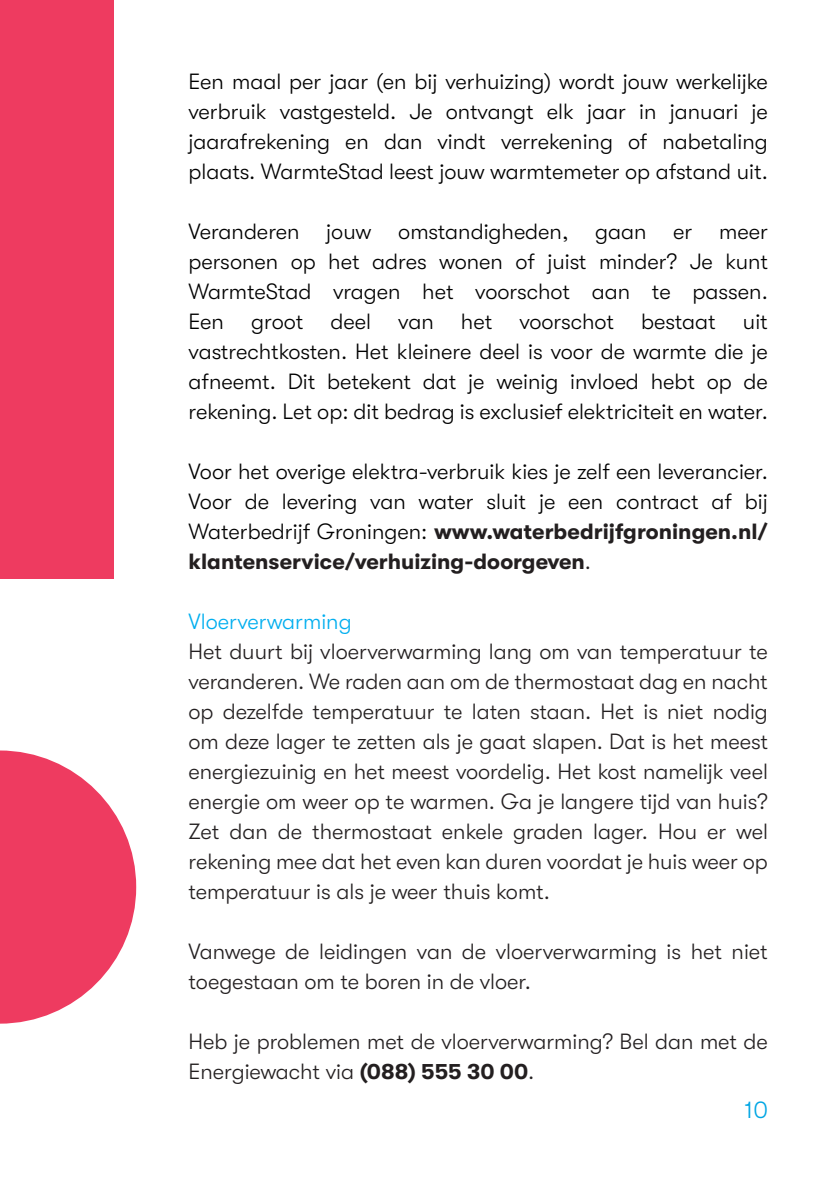
<style>
.page{position:relative;width:840px;height:1191px;background:#fff}
.page>*{position:absolute;margin:0;border:0;box-sizing:border-box;transform-origin:0 0}
.t1{font:300 24px "GT Walsheim";color:#00a6e4}
.t2{font:300 22px/30px "GT Walsheim";color:#000;text-align:justify}
.t3{font:300 22px/30px "GT Walsheim";color:#231f20}
.t4{font:300 22px "GT Walsheim";color:#00aeef}
.s1{font-weight:700;color:#231f20}
.s2{color:#231f20}
.s3{font-weight:700}
</style>
<div class="page">
<div style="left:0;top:0;width:113px;height:578px;background:#ee3b60"></div>
<svg style="left:0;top:750px;width:136px;height:273px"></svg>
<p class="t2" style="left:188px;top:66px;width:580px">Een maal per jaar (en bij verhuizing) wordt jouw werkelijke verbruik vastgesteld. Je ontvangt elk jaar in januari je jaarafrekening en dan vindt verrekening of nabetaling plaats. WarmteStad leest jouw warmtemeter op afstand uit.</p>
<p class="t2" style="left:188px;top:216px;width:580px">Veranderen jouw omstandigheden, gaan er meer personen op het adres wonen of juist minder? Je kunt WarmteStad vragen het voorschot aan te passen.<br>Een groot deel van het voorschot bestaat uit vastrechtkosten. Het kleinere deel is voor de warmte die je afneemt. Dit betekent dat je weinig invloed hebt op de rekening. Let op: dit bedrag is exclusief elektriciteit en water.</p>
<p class="t2" style="left:188px;top:456px;width:580px">Voor het overige elektra-verbruik kies je zelf een leverancier.<br>Voor de levering van water sluit je een contract af bij Waterbedrijf Groningen: <span class="s1">www.waterbedrijfgroningen.nl/ klantenservice/verhuizing-doorgeven</span><span class="s2">.</span></p>
<p class="t4" style="left:188px;top:609px;width:164px">Vloerverwarming</p>
<p class="t3" style="left:188px;top:636px;width:580px;text-align:justify">Het duurt bij vloerverwarming lang om van temperatuur te veranderen. We raden aan om de thermostaat dag en nacht op dezelfde temperatuur te laten staan. Het is niet nodig om deze lager te zetten als je gaat slapen. Dat is het meest energiezuinig en het meest voordelig. Het kost namelijk veel energie om weer op te warmen. Ga je langere tijd van huis?<br>Zet dan de thermostaat enkele graden lager. Hou er wel rekening mee dat het even kan duren voordat je huis weer op temperatuur is als je weer thuis komt.</p>
<p class="t3" style="left:188px;top:936px;width:580px">Vanwege de leidingen van de vloerverwarming is het niet toegestaan om te boren in de vloer.</p>
<p class="t3" style="left:188px;top:1026px;width:580px">Heb je problemen met de vloerverwarming? Bel dan met de<br>Energiewacht via <span class="s3">(088) 555 30 00</span>.</p>
<p class="t1" style="left:744px;top:1096px;width:25px">10</p>
</div>
